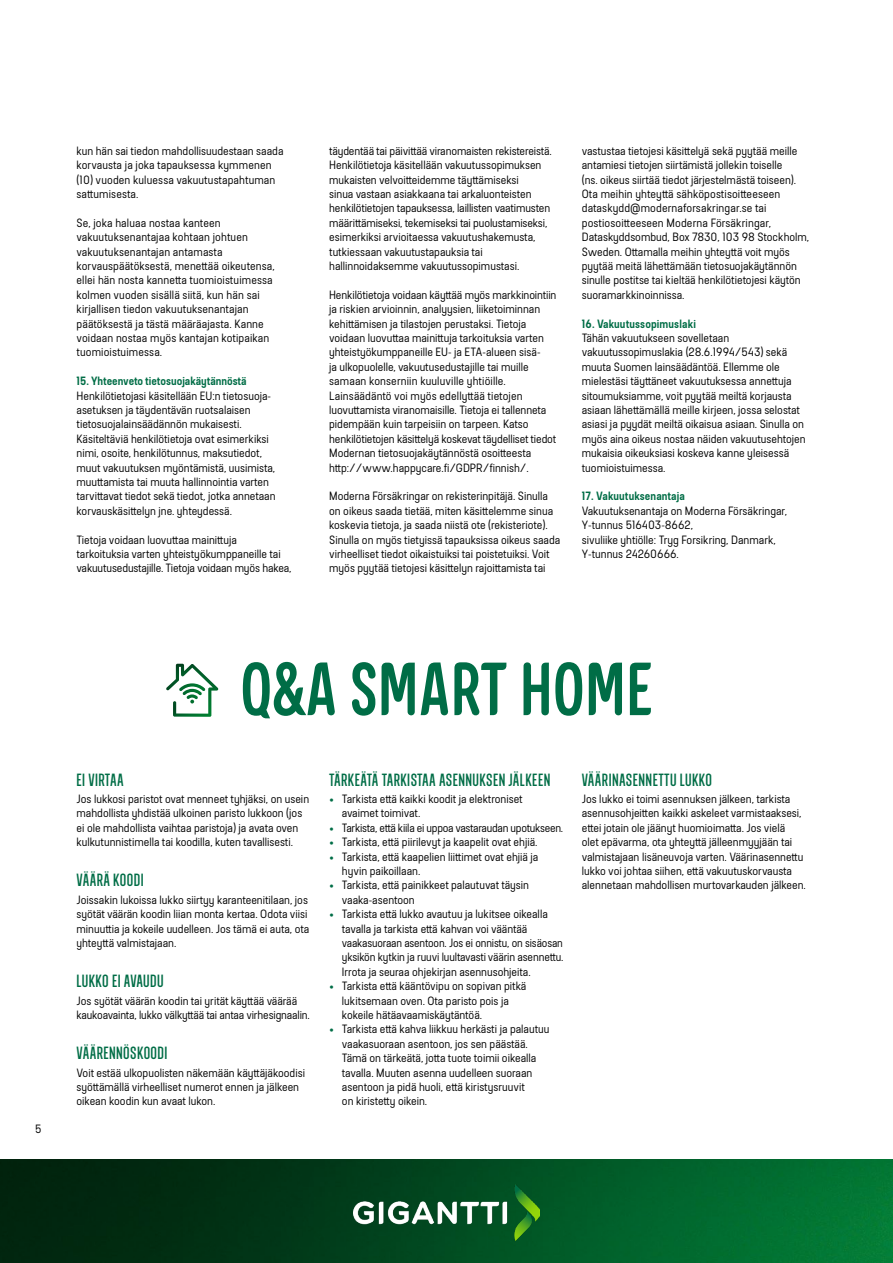
<style>
.page{position:relative;width:893px;height:1263px;background:#fff}
.page>*{position:absolute;margin:0;border:0;box-sizing:border-box;transform-origin:0 0}
.t1{font:75px "Elkjop Headline";letter-spacing:.005em;color:#006d46}
.t2{font:500 16.5px "Elkjop Condensed";letter-spacing:.025em;color:#006d46}
.t3{font:12px/14.4px "Elkjop Bodytext";color:#000}
.t4{font:600 12px "Elkjop Bodytext";color:#006d46}
.t5{font:12px "Elkjop Bodytext";letter-spacing:-.02em;color:#000}
.s1{font-weight:600;color:#006d46}
</style>
<div class="page">
<img style="left:0;top:1160px;width:893px;height:103px">
<img style="left:353px;top:1184px;width:187px;height:56px">
<img style="left:166px;top:664px;width:52px;height:53px">
<p class="t3" style="left:35px;top:1121px;width:8px">5</p>
<p class="t3" style="left:77px;top:144px;width:208px">kun hän sai tiedon mahdollisuudestaan saada korvausta ja joka tapauksessa kymmenen (10) vuoden kuluessa vakuutustapahtuman sattumisesta.</p>
<p class="t3" style="left:77px;top:216px;width:200px">Se, joka haluaa nostaa kanteen vakuutuksenantajaa kohtaan johtuen vakuutuksenantajan antamasta korvauspäätöksestä, menettää oikeutensa, ellei hän nosta kannetta tuomioistuimessa kolmen vuoden sisällä siitä, kun hän sai kirjallisen tiedon vakuutuksenantajan päätöksestä ja tästä määräajasta. Kanne voidaan nostaa myös kantajan kotipaikan tuomioistuimessa.</p>
<p class="t4" style="left:77px;top:374px;width:172px">15. Yhteenveto tietosuojakäytännöstä</p>
<p class="t3" style="left:77px;top:389px;width:201px">Henkilötietojasi käsitellään EU:n tietosuoja&shy;asetuksen ja täydentävän ruotsalaisen tietosuojalainsäädännön mukaisesti.<br>Käsiteltäviä henkilötietoja ovat esimerkiksi nimi, osoite, henkilötunnus, maksutiedot, muut vakuutuksen myöntämistä, uusimista, muuttamista tai muuta hallinnointia varten tarvittavat tiedot sekä tiedot, jotka annetaan korvauskäsittelyn jne. yhteydessä.</p>
<p class="t3" style="left:77px;top:533px;width:217px">Tietoja voidaan luovuttaa mainittuja tarkoituksia varten yhteistyökumppaneille tai vakuutusedustajille. Tietoja voidaan myös hakea,</p>
<p class="t3" style="left:329px;top:144px;width:224px">täydentää tai päivittää viranomaisten rekistereistä.<br>Henkilötietoja käsitellään vakuutussopimuksen mukaisten velvoitteidemme täyttämiseksi<br>sinua vastaan asiakkaana tai arkaluonteisten henkilötietojen tapauksessa, laillisten vaatimusten määrittämiseksi, tekemiseksi tai puolustamiseksi, esimerkiksi arvioitaessa vakuutushakemusta, tutkiessaan vakuutustapauksia tai hallinnoidaksemme vakuutussopimustasi.</p>
<p class="t3" style="left:329px;top:288px;width:229px">Henkilötietoja voidaan käyttää myös markkinointiin ja riskien arvioinnin, analyysien, liiketoiminnan kehittämisen ja tilastojen perustaksi. Tietoja voidaan luovuttaa mainittuja tarkoituksia varten yhteistyökumppaneille EU- ja ETA-alueen sisä-<br>ja ulkopuolelle, vakuutusedustajille tai muille samaan konserniin kuuluville yhtiöille.<br>Lainsäädäntö voi myös edellyttää tietojen luovuttamista viranomaisille. Tietoja ei tallenneta pidempään kuin tarpeisiin on tarpeen. Katso henkilötietojen käsittelyä koskevat täydelliset tiedot Modernan tietosuojakäytännöstä osoitteesta http://www.happycare.fi/GDPR/finnish/.</p>
<p class="t3" style="left:329px;top:489px;width:233px">Moderna Försäkringar on rekisterinpitäjä. Sinulla on oikeus saada tietää, miten käsittelemme sinua koskevia tietoja, ja saada niistä ote (rekisteriote).<br>Sinulla on myös tietyissä tapauksissa oikeus saada virheelliset tiedot oikaistuiksi tai poistetuiksi. Voit myös pyytää tietojesi käsittelyn rajoittamista tai</p>
<p class="t3" style="left:582px;top:144px;width:229px">vastustaa tietojesi käsittelyä sekä pyytää meille antamiesi tietojen siirtämistä jollekin toiselle<br>(ns. oikeus siirtää tiedot järjestelmästä toiseen).<br>Ota meihin yhteyttä sähköpostisoitteeseen dataskydd@modernaforsakringar.se tai postiosoitteeseen Moderna Försäkringar, Dataskyddsombud, Box 7830, 103 98 Stockholm, Sweden. Ottamalla meihin yhteyttä voit myös pyytää meitä lähettämään tietosuojakäytännön sinulle postitse tai kieltää henkilötietojesi käytön suoramarkkinoinnissa.</p>
<p class="t4" style="left:582px;top:317px;width:116px">16. Vakuutussopimuslaki</p>
<p class="t3" style="left:582px;top:331px;width:225px">Tähän vakuutukseen sovelletaan vakuutussopimuslakia (28.6.1994/543) sekä muuta Suomen lainsäädäntöä. Ellemme ole mielestäsi täyttäneet vakuutuksessa annettuja sitoumuksiamme, voit pyytää meiltä korjausta asiaan lähettämällä meille kirjeen, jossa selostat asiasi ja pyydät meiltä oikaisua asiaan. Sinulla on myös aina oikeus nostaa näiden vakuutusehtojen mukaisia oikeuksiasi koskeva kanne yleisessä tuomioistuimessa.</p>
<p class="t4" style="left:582px;top:489px;width:105px">17. Vakuutuksenantaja</p>
<p class="t3" style="left:582px;top:504px;width:207px">Vakuutuksenantaja on Moderna Försäkringar, Y-tunnus 516403-8662,<br>sivuliike yhtiölle: Tryg Forsikring, Danmark, Y-tunnus 24260666.</p>
<h1 class="t1" style="left:240px;top:650px;width:414px">Q&amp;A SMART HOME</h1>
<h2 class="t2" style="left:77px;top:771px;width:49px">EI VIRTAA</h2>
<p class="t3" style="left:77px;top:792px;width:234px">Jos lukkosi paristot ovat menneet tyhjäksi, on usein mahdollista yhdistää ulkoinen paristo lukkoon (jos ei ole mahdollista vaihtaa paristoja) ja avata oven kulkutunnistimella tai koodilla, kuten tavallisesti.</p>
<h2 class="t2" style="left:77px;top:871px;width:69px">VÄÄRÄ KOODI</h2>
<p class="t3" style="left:77px;top:893px;width:234px">Joissakin lukoissa lukko siirtyy karanteenitilaan, jos syötät väärän koodin liian monta kertaa. Odota viisi minuuttia ja kokeile uudelleen. Jos tämä ei auta, ota yhteyttä valmistajaan.</p>
<h2 class="t2" style="left:77px;top:972px;width:89px">LUKKO EI AVAUDU</h2>
<p class="t3" style="left:77px;top:993px;width:235px">Jos syötät väärän koodin tai yrität käyttää väärää kaukoavainta, lukko välkyttää tai antaa virhesignaalin.</p>
<h2 class="t2" style="left:77px;top:1044px;width:92px">VÄÄRENNÖSKOODI</h2>
<p class="t3" style="left:77px;top:1065px;width:230px">Voit estää ulkopuolisten näkemään käyttäjäkoodisi syöttämällä virheelliset numerot ennen ja jälkeen oikean koodin kun avaat lukon.</p>
<h2 class="t2" style="left:329px;top:771px;width:223px">TÄRKEÄTÄ TARKISTAA ASENNUKSEN JÄLKEEN</h2>
<p class="t3" style="left:342px;top:792px;width:182px;text-indent:-13px"><span class="s1">•</span> Tarkista että kaikki koodit ja elektroniset avaimet toimivat.</p>
<p class="t5" style="left:329px;top:821px;width:236px"><span class="s1">•</span> Tarkista, että kiila ei uppoa vastaraudan upotukseen.</p>
<p class="t3" style="left:329px;top:835px;width:210px"><span class="s1">•</span> Tarkista, että piirilevyt ja kaapelit ovat ehjiä.</p>
<p class="t3" style="left:342px;top:849px;width:198px;text-indent:-13px"><span class="s1">•</span> Tarkista, että kaapelien liittimet ovat ehjiä ja hyvin paikoillaan.</p>
<p class="t3" style="left:342px;top:878px;width:189px;text-indent:-13px"><span class="s1">•</span> Tarkista, että painikkeet palautuvat täysin vaaka-asentoon</p>
<p class="t3" style="left:342px;top:907px;width:223px;text-indent:-13px"><span class="s1">•</span> Tarkista että lukko avautuu ja lukitsee oikealla tavalla ja tarkista että kahvan voi vääntää vaakasuoraan asentoon. Jos ei onnistu, on sisäosan yksikön kytkin ja ruuvi luultavasti väärin asennettu.<br>Irrota ja seuraa ohjekirjan asennusohjeita.</p>
<p class="t3" style="left:342px;top:979px;width:186px;text-indent:-13px"><span class="s1">•</span> Tarkista että kääntövipu on sopivan pitkä lukitsemaan oven. Ota paristo pois ja kokeile hätäavaamiskäytäntöä.</p>
<p class="t3" style="left:342px;top:1022px;width:209px;text-indent:-13px"><span class="s1">•</span> Tarkista että kahva liikkuu herkästi ja palautuu vaakasuoraan asentoon, jos sen päästää.<br>Tämä on tärkeätä, jotta tuote toimii oikealla tavalla. Muuten asenna uudelleen suoraan asentoon ja pidä huoli, että kiristysruuvit<br>on kiristetty oikein.</p>
<h2 class="t2" style="left:582px;top:771px;width:132px">VÄÄRINASENNETTU LUKKO</h2>
<p class="t3" style="left:582px;top:792px;width:226px">Jos lukko ei toimi asennuksen jälkeen, tarkista asennusohjeitten kaikki askeleet varmistaaksesi, ettei jotain ole jäänyt huomioimatta. Jos vielä<br>olet epävarma, ota yhteyttä jälleenmyyjään tai valmistajaan lisäneuvoja varten. Väärinasennettu lukko voi johtaa siihen, että vakuutuskorvausta alennetaan mahdollisen murtovarkauden jälkeen.</p>
</div>
